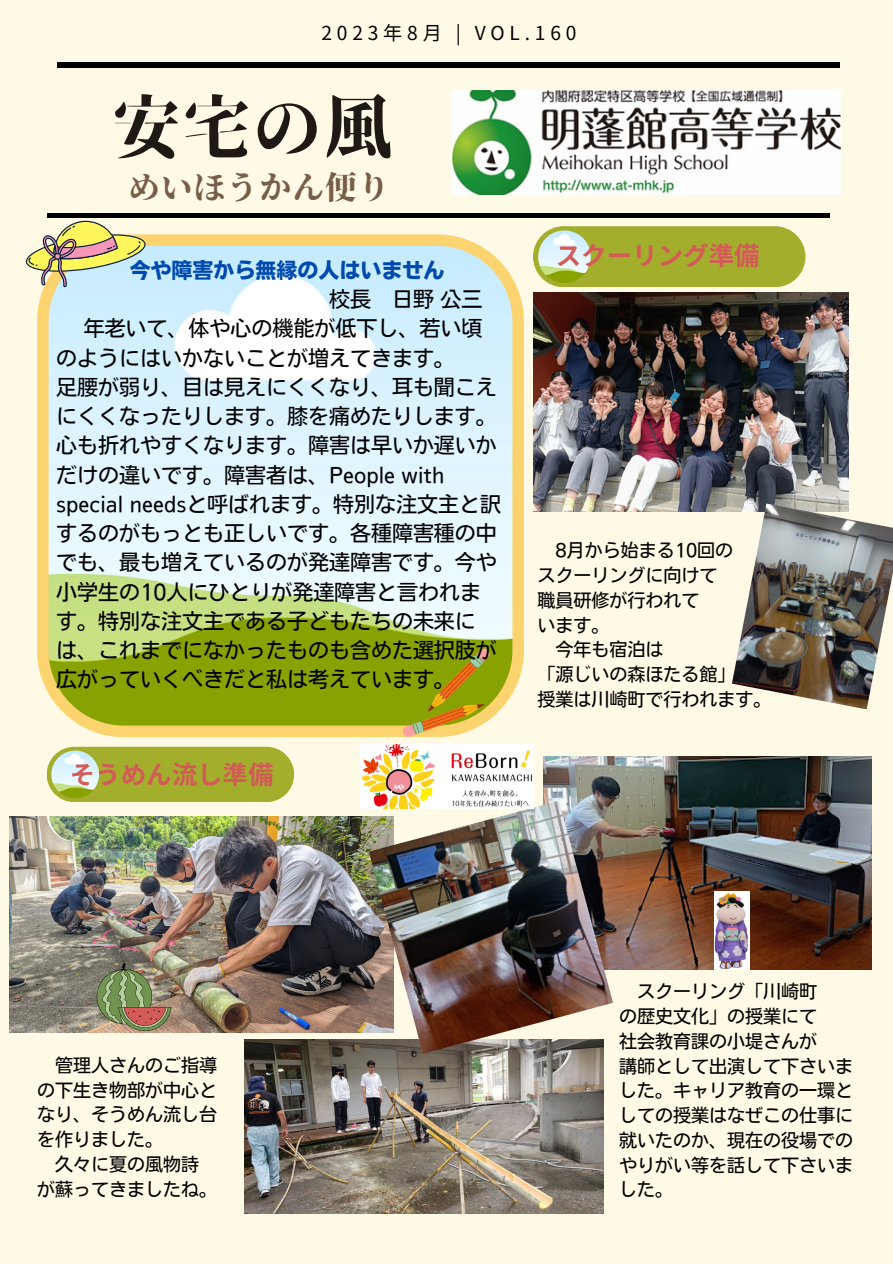
<style>
.page{position:relative;width:893px;height:1264px;background:#fff}
.page>*{position:absolute;margin:0;border:0;box-sizing:border-box;transform-origin:0 0}
.t1{font:69.15px "Soukou Mincho";color:#1f1916}
.t2{font:32.1px "Soukou Mincho";letter-spacing:.02em;color:#785e47}
.t3{font:700 25.5px "Noto Sans JP";color:#d35a57}
.t4{font:21px/29.2px "Nud Motoya Cedar Std W3";color:#000}
.t5{font:21px "Nud Motoya Cedar Std W6";color:#004aad}
.t6{font:19.2px "irohakaku C";letter-spacing:.25em;color:#000}
.t7{font:18px/24.8px "Nud Motoya Cedar Std W3";color:#000;text-align:justify}
</style>
<div class="page">
<div style="left:0;top:0;width:892px;height:1262px;background:#fffae5"></div>
<div style="left:57px;top:62px;width:782px;height:5px;background:#000"></div>
<img style="left:452px;top:91px;width:388px;height:103px">
<div style="left:48px;top:213px;width:781px;height:5px;background:#000"></div>
<img style="left:533px;top:292px;width:315px;height:219px">
<img style="left:544px;top:756px;width:327px;height:213px">
<img style="left:731px;top:503px;width:161px;height:206px">
<img style="left:10px;top:816px;width:359px;height:216px">
<img style="left:245px;top:1039px;width:358px;height:174px">
<img style="left:369px;top:800px;width:244px;height:253px">
<div style="left:533px;top:226px;width:272px;height:61px;background:#a4ae2d;border-radius:31px"></div>
<img style="left:538px;top:230px;width:52px;height:53px">
<div style="left:47px;top:746px;width:247px;height:55px;background:#a4ae2d;border-radius:28px"></div>
<img style="left:51px;top:750px;width:48px;height:48px">
<svg style="left:37px;top:234px;width:487px;height:502px;background:#d4e5c6"></svg>
<svg style="left:401px;top:647px;width:89px;height:90px;background:#a9a420"></svg>
<svg style="left:25px;top:221px;width:122px;height:66px"></svg>
<img style="left:95px;top:963px;width:76px;height:68px">
<img style="left:714px;top:891px;width:35px;height:78px">
<img style="left:360px;top:744px;width:173px;height:64px">
<p class="t6" style="left:321px;top:20px;width:256px">2023年8月 | VOL.160</p>
<p class="t1" style="left:112px;top:92px;width:277px">安宅の風</p>
<p class="t2" style="left:128px;top:171px;width:263px">めいほうかん便り</p>
<p class="t5" style="left:130px;top:259px;width:316px">今や障害から無縁の人はいません</p>
<p class="t4" style="left:329px;top:284px;width:155px">校長 日野公三</p>
<p class="t4" style="left:56px;top:314px;width:427px;text-indent:27px">年老いて、体や心の機能が低下し、若い頃のようにはいかないことが増えてきます。</p>
<p class="t4" style="left:56px;top:372px;width:446px">足腰が弱り、目は見えにくくなり、耳も聞こえにくくなったりします。膝を痛めたりします。心も折れやすくなります。障害は早いか遅いかだけの違いです。障害者は、People with special needsと呼ばれます。特別な注文主と訳するのがもっとも正しいです。各種障害種の中でも、最も増えているのが発達障害です。今や小学生の10人にひとりが発達障害と言われます。特別な注文主である子どもたちの未来には、これまでになかったものも含めた選択肢が広がっていくべきだと私は考えています。</p>
<p class="t3" style="left:70px;top:754px;width:205px">そうめん流し準備</p>
<p class="t3" style="left:555px;top:235px;width:205px">スクーリング準備</p>
<p class="t7" style="left:555px;top:538px;width:179px">8月から始まる10回の</p>
<p class="t7" style="left:537px;top:563px;width:181px">スクーリングに向けて</p>
<p class="t7" style="left:537px;top:587px;width:163px">職員研修が行われて</p>
<p class="t7" style="left:537px;top:612px;width:73px">います。</p>
<p class="t7" style="left:555px;top:637px;width:109px">今年も宿泊は</p>
<p class="t7" style="left:537px;top:661px;width:199px">「源じいの森ほたる館」</p>
<p class="t7" style="left:537px;top:686px;width:235px">授業は川崎町で行われます。</p>
<p class="t7" style="left:37px;top:1052px;width:181px;text-indent:18px">管理人さんのご指導の下生き物部が中心となり、そうめん流し台を作りました。</p>
<p class="t7" style="left:55px;top:1151px;width:145px">久々に夏の風物詩</p>
<p class="t7" style="left:37px;top:1176px;width:181px">が蘇ってきましたね。</p>
<p class="t7" style="left:637px;top:979px;width:181px">スクーリング「川崎町</p>
<p class="t7" style="left:619px;top:1003px;width:199px">の歴史文化」の授業にて</p>
<p class="t7" style="left:619px;top:1028px;width:199px">社会教育課の小堤さんが</p>
<p class="t7" style="left:619px;top:1053px;width:235px">講師として出演して下さいました。キャリア教育の一環としての授業はなぜこの仕事に就いたのか、現在の役場でのやりがい等を話して下さいました。</p>
</div>
